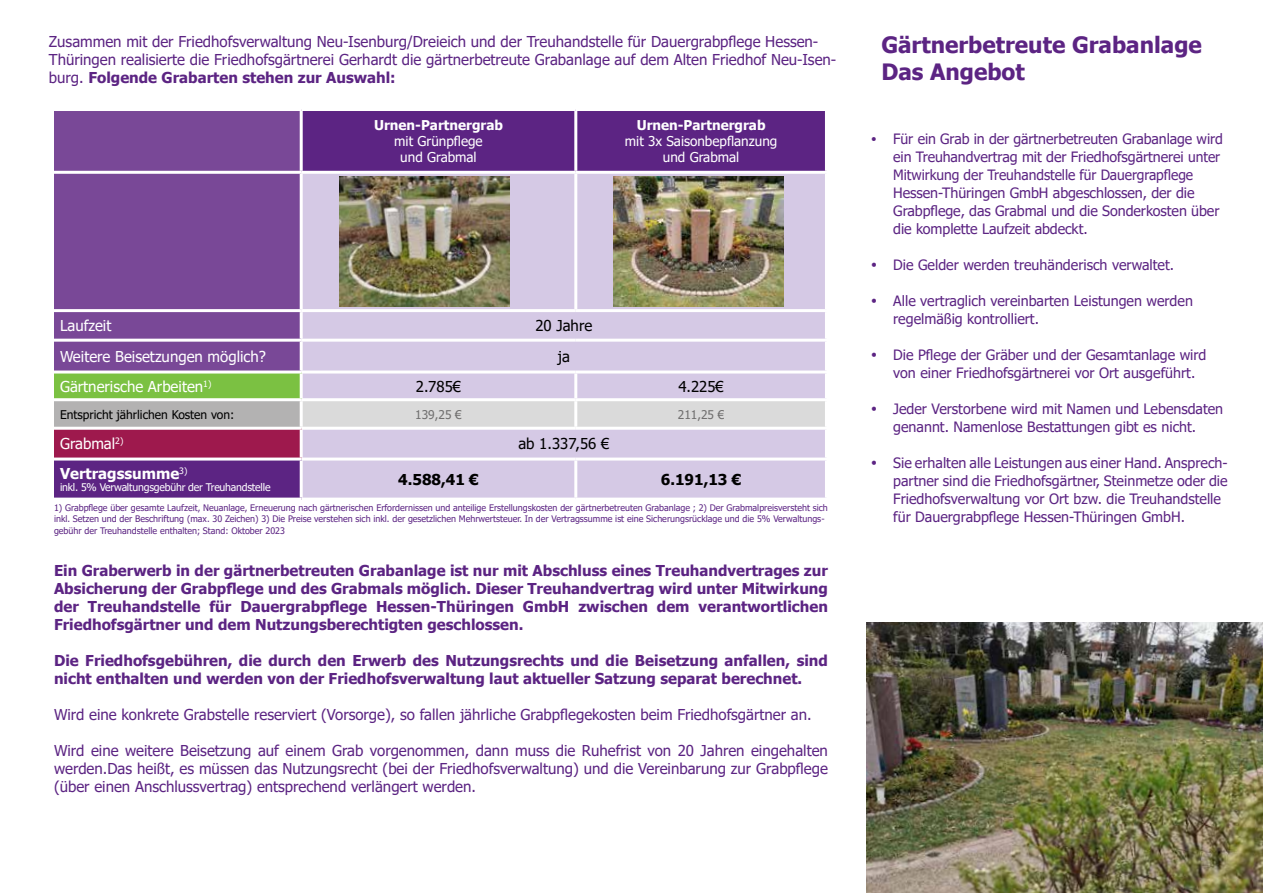
<style>
.page{position:relative;width:1263px;height:893px;background:#fff}
.page>*{position:absolute;margin:0;border:0;box-sizing:border-box;transform-origin:0 0}
.t1{font:700 22.5px/27px "Tahoma";color:#5c2483}
.t2{font:15px/18px "Tahoma";color:#5c2483;text-align:justify}
.t3{font:700 15px/18px "Tahoma";color:#5c2483;text-align:justify}
.t4{font:15px "Tahoma";color:#fff}
.t5{font:15px "Tahoma";color:#000}
.t6{font:700 15px "Tahoma";color:#000}
.t7{font:700 15px "Tahoma";color:#fff}
.t8{font:14.25px/18px "Tahoma";color:#5c2483}
.t9{font:13.5px/16.2px "Tahoma";color:#fff;text-align:center}
.t10{font:700 13.5px "Tahoma";color:#fff}
.t11{font:12px "Tahoma";color:#000}
.t12{font:12px "Tahoma";color:#706f6f}
.t13{font:10.5px "Tahoma";letter-spacing:-.02em;color:#fff}
.t14{font:9px/10.8px "Tahoma";color:#5c2483}
.s1{font-weight:700}
</style>
<div class="page">
<img style="left:866px;top:623px;width:397px;height:270px">
<div style="left:54px;top:111px;width:246px;height:260px;background:#794897"></div>
<div style="left:303px;top:111px;width:522px;height:60px;background:#5c2483"></div>
<div style="left:303px;top:174px;width:522px;height:324px;background:#d5c9e5"></div>
<div style="left:54px;top:372px;width:247px;height:28px;background:#7bc142"></div>
<div style="left:54px;top:400px;width:247px;height:28px;background:#b3b2b2"></div>
<div style="left:303px;top:401px;width:522px;height:26px;background:#dadada"></div>
<div style="left:54px;top:428px;width:247px;height:31px;background:#9e194d"></div>
<div style="left:54px;top:459px;width:247px;height:40px;background:#5c2483"></div>
<hr style="left:574px;top:111px;width:3px;height:60px;background:#fff">
<hr style="left:54px;top:171px;width:247px;height:3px;background:#fff">
<hr style="left:574px;top:174px;width:3px;height:135px;background:#fff">
<hr style="left:54px;top:371px;width:247px;height:3px;background:#fff">
<hr style="left:301px;top:371px;width:275px;height:3px;background:#fff">
<hr style="left:300px;top:374px;width:3px;height:24px;background:#fff">
<hr style="left:576px;top:371px;width:252px;height:3px;background:#fff">
<hr style="left:574px;top:374px;width:3px;height:24px;background:#fff">
<hr style="left:54px;top:398px;width:247px;height:3px;background:#fff">
<hr style="left:301px;top:398px;width:275px;height:3px;background:#fff">
<hr style="left:300px;top:401px;width:3px;height:26px;background:#fff">
<hr style="left:576px;top:398px;width:252px;height:3px;background:#fff">
<hr style="left:574px;top:401px;width:3px;height:26px;background:#fff">
<hr style="left:54px;top:427px;width:247px;height:3px;background:#fff">
<hr style="left:301px;top:427px;width:275px;height:3px;background:#fff">
<hr style="left:300px;top:430px;width:3px;height:28px;background:#fff">
<hr style="left:576px;top:427px;width:252px;height:3px;background:#fff">
<hr style="left:54px;top:458px;width:247px;height:3px;background:#fff">
<hr style="left:301px;top:458px;width:275px;height:3px;background:#fff">
<hr style="left:300px;top:461px;width:3px;height:37px;background:#fff">
<hr style="left:576px;top:458px;width:252px;height:3px;background:#fff">
<hr style="left:574px;top:461px;width:3px;height:37px;background:#fff">
<hr style="left:54px;top:498px;width:247px;height:3px;background:#fff">
<hr style="left:54px;top:309px;width:247px;height:3px;background:#fff">
<hr style="left:301px;top:309px;width:275px;height:3px;background:#fff">
<hr style="left:576px;top:309px;width:252px;height:3px;background:#fff">
<hr style="left:54px;top:339px;width:247px;height:3px;background:#fff">
<hr style="left:301px;top:339px;width:275px;height:3px;background:#fff">
<hr style="left:576px;top:339px;width:252px;height:3px;background:#fff">
<img style="left:339px;top:176px;width:170px;height:130px">
<img style="left:613px;top:176px;width:170px;height:130px">
<p class="t2" style="left:49px;top:33px;width:789px;text-align:left">Zusammen mit der Friedhofsverwaltung Neu-Isenburg/Dreieich und der Treuhandstelle für Dauergrabpflege Hessen-<br>Thüringen realisierte die Friedhofsgärtnerei Gerhardt die gärtnerbetreute Grabanlage auf dem Alten Friedhof Neu-Isen&shy;burg. <span class="s1">Folgende Grabarten stehen zur Auswahl:</span></p>
<h1 class="t1" style="left:881px;top:33px;width:322px">Gärtnerbetreute Grabanlage<br>Das Angebot</h1>
<p class="t10" style="left:374px;top:115px;width:130px">Urnen-Partnergrab</p>
<p class="t9" style="left:394px;top:134px;width:90px">mit Grünpflege und Grabmal</p>
<p class="t10" style="left:637px;top:115px;width:130px">Urnen-Partnergrab</p>
<p class="t9" style="left:625px;top:134px;width:154px">mit 3x Saisonbepflanzung und Grabmal</p>
<p class="t4" style="left:60px;top:316px;width:53px">Laufzeit</p>
<p class="t5" style="left:535px;top:316px;width:58px">20 Jahre</p>
<p class="t4" style="left:60px;top:346px;width:207px">Weitere Beisetzungen möglich?</p>
<p class="t5" style="left:558px;top:346px;width:14px">ja</p>
<p class="t4" style="left:60px;top:376px;width:153px">Gärtnerische Arbeiten<sup>1)</sup></p>
<p class="t5" style="left:416px;top:376px;width:47px">2.785€</p>
<p class="t5" style="left:678px;top:376px;width:47px">4.225€</p>
<p class="t11" style="left:60px;top:406px;width:176px">Entspricht jährlichen Kosten von:</p>
<p class="t12" style="left:415px;top:406px;width:48px">139,25 €</p>
<p class="t12" style="left:678px;top:406px;width:48px">211,25 €</p>
<p class="t4" style="left:60px;top:434px;width:65px">Grabmal<sup>2)</sup></p>
<p class="t5" style="left:518px;top:434px;width:92px">ab 1.337,56 €</p>
<p class="t7" style="left:60px;top:462px;width:129px">Vertragssumme<sup>3)</sup></p>
<p class="t13" style="left:60px;top:480px;width:212px">inkl. 5% Verwaltungsgebühr der Treuhandstelle</p>
<p class="t6" style="left:398px;top:469px;width:82px">4.588,41 €</p>
<p class="t6" style="left:661px;top:469px;width:82px">6.191,13 €</p>
<p class="t14" style="left:54px;top:503px;width:775px">1) Grabpflege über gesamte Laufzeit, Neuanlage, Erneuerung nach gärtnerischen Erfordernissen und anteilige Erstellungskosten der gärtnerbetreuten Grabanlage ; 2) Der Grabmalpreisversteht sich inkl. Setzen und der Beschriftung (max. 30 Zeichen) 3) Die Preise verstehen sich inkl. der gesetzlichen Mehrwertsteuer. In der Vertragssumme ist eine Sicherungsrücklage und die 5% Verwaltungs-</p>
<p class="t14" style="left:54px;top:526px;width:233px">gebühr der Treuhandstelle enthalten; Stand: Oktober 2023</p>
<p class="t3" style="left:54px;top:562px;width:775px">Ein Graberwerb in der gärtnerbetreuten Grabanlage ist nur mit Abschluss eines Treuhandvertrages zur Absicherung der Grabpflege und des Grabmals möglich. Dieser Treuhandvertrag wird unter Mitwirkung der Treuhandstelle für Dauergrabpflege Hessen-Thüringen GmbH zwischen dem verantwortlichen Friedhofsgärtner und dem Nutzungsberechtigten geschlossen.</p>
<p class="t3" style="left:54px;top:652px;width:775px">Die Friedhofsgebühren, die durch den Erwerb des Nutzungsrechts und die Beisetzung anfallen, sind nicht enthalten und werden von der Friedhofsverwaltung laut aktueller Satzung separat berechnet.</p>
<p class="t2" style="left:54px;top:706px;width:759px">Wird eine konkrete Grabstelle reserviert (Vorsorge), so fallen jährliche Grabpflegekosten beim Friedhofsgärtner an.</p>
<p class="t2" style="left:54px;top:742px;width:775px">Wird eine weitere Beisetzung auf einem Grab vorgenommen, dann muss die Ruhefrist von 20 Jahren eingehalten werden.Das heißt, es müssen das Nutzungsrecht (bei der Friedhofsverwaltung) und die Vereinbarung zur Grabpflege (über einen Anschlussvertrag) entsprechend verlängert werden.</p>
<p class="t8" style="left:893px;top:131px;width:331px;text-indent:-22px">• Für ein Grab in der gärtnerbetreuten Grabanlage wird ein Treuhandvertrag mit der Friedhofsgärtnerei unter Mitwirkung der Treuhandstelle für Dauergrapflege Hessen-Thüringen GmbH abgeschlossen, der die Grabpflege, das Grabmal und die Sonderkosten über die komplette Laufzeit abdeckt.</p>
<p class="t8" style="left:871px;top:257px;width:305px">• Die Gelder werden treuhänderisch verwaltet.</p>
<p class="t8" style="left:893px;top:293px;width:301px;text-indent:-23px">• Alle vertraglich vereinbarten Leistungen werden regelmäßig kontrolliert.</p>
<p class="t8" style="left:893px;top:347px;width:315px;text-indent:-23px">• Die Pflege der Gräber und der Gesamtanlage wird von einer Friedhofsgärtnerei vor Ort ausgeführt.</p>
<p class="t8" style="left:871px;top:401px;width:354px;text-align:center">• Jeder Verstorbene wird mit Namen und Lebensdaten genannt. Namenlose Bestattungen gibt es nicht.</p>
<p class="t8" style="left:893px;top:455px;width:336px;text-indent:-23px">• Sie erhalten alle Leistungen aus einer Hand. Ansprech&shy;partner sind die Friedhofsgärtner, Steinmetze oder die Friedhofsverwaltung vor Ort bzw. die Treuhandstelle für Dauergrabpflege Hessen-Thüringen GmbH.</p>
</div>
